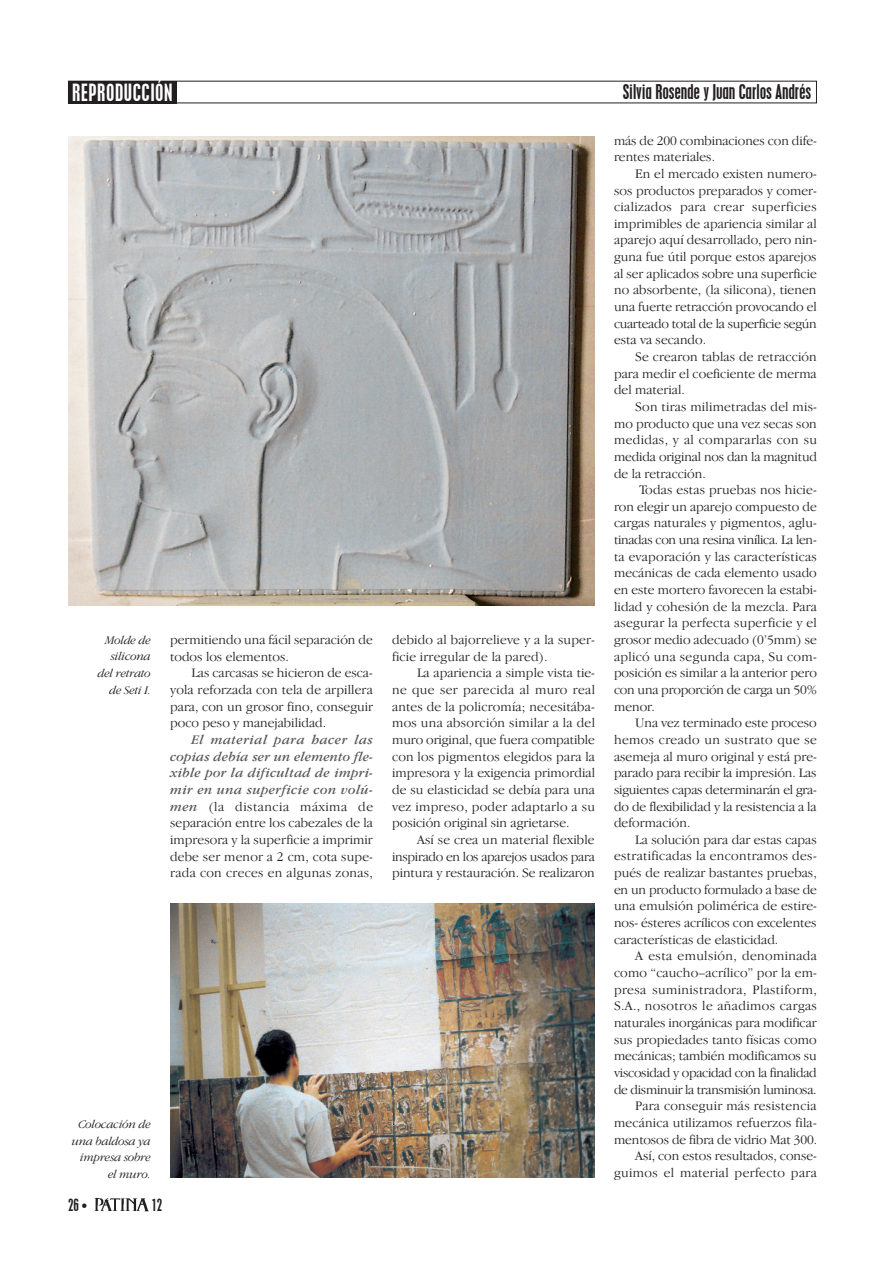
<style>
.page{position:relative;width:893px;height:1263px;background:#fff}
.page>*{position:absolute;margin:0;border:0;box-sizing:border-box;transform-origin:0 0}
.t1{font:condensed 21px "Placard";letter-spacing:.035em;color:#fff}
.t2{font:condensed 18px "Placard";color:#231f20}
.t3{font:condensed 15px "Placard";color:#231f20}
.t4{font:300 13.5px/16.6px "Garamond IT Cby BT";color:#231f20;text-align:justify}
.t5{font:italic 300 12px/16.6px "Garamond IT Cby BT";letter-spacing:-.015em;color:#231f20;text-align:right}
.s1{font-weight:400;font-style:italic;color:#57585a}
</style>
<div class="page">
<img style="left:94px;top:1198px;width:55px;height:13px">
<div style="left:68px;top:81px;width:108px;height:22px;background:#231f20"></div>
<img style="left:68px;top:136px;width:527px;height:470px">
<img style="left:170px;top:903px;width:425px;height:275px">
<h1 class="t1" style="left:72px;top:82px;width:101px">REPRODUCCIÓN</h1>
<h2 class="t2" style="left:622px;top:83px;width:190px">Silvia Rosende y Juan Carlos Andrés</h2>
<p class="t5" style="left:98px;top:633px;width:55px">Molde de silicona del retrato de Seti I.</p>
<p class="t4" style="left:170px;top:633px;width:204px">permitiendo una fácil separación de todos los elementos.</p>
<p class="t4" style="left:170px;top:666px;width:204px;text-indent:21px">Las carcasas se hicieron de esca&shy;yola reforzada con tela de arpillera para, con un grosor fino, conseguir poco peso y manejabilidad.</p>
<p class="t4" style="left:170px;top:732px;width:204px;text-indent:21px"><span class="s1">El material para hacer las copias debía ser un elemento fle&shy;xible por la dificultad de impri&shy;mir en una superficie con volú&shy;men</span> (la distancia máxima de separación entre los cabezales de la impresora y la superficie a imprimir debe ser menor a 2 cm, cota supe&shy;rada con creces en algunas zonas,</p>
<p class="t4" style="left:392px;top:633px;width:204px">debido al bajorrelieve y a la super&shy;ficie irregular de la pared).</p>
<p class="t4" style="left:392px;top:666px;width:204px;text-indent:25px">La apariencia a simple vista tie&shy;ne que ser parecida al muro real antes de la policromía; necesitába&shy;mos una absorción similar a la del muro original, que fuera compatible con los pigmentos elegidos para la impresora y la exigencia primordial de su elasticidad se debía para una vez impreso, poder adaptarlo a su posición original sin agrietarse.</p>
<p class="t4" style="left:392px;top:832px;width:204px;text-indent:25px">Así se crea un material flexible inspirado en los aparejos usados para pintura y restauración. Se realizaron</p>
<p class="t5" style="left:72px;top:1117px;width:81px">Colocación de una baldosa ya impresa sobre el muro.</p>
<p class="t3" style="left:68px;top:1197px;width:20px">26•</p>
<p class="t3" style="left:151px;top:1197px;width:12px">12</p>
<p class="t4" style="left:614px;top:133px;width:204px">más de 200 combinaciones con dife&shy;rentes materiales.</p>
<p class="t4" style="left:614px;top:166px;width:204px;text-indent:21px">En el mercado existen numero&shy;sos productos preparados y comer&shy;cializados para crear superficies imprimibles de apariencia similar al aparejo aquí desarrollado, pero nin&shy;guna fue útil porque estos aparejos al ser aplicados sobre una superficie no absorbente, (la silicona), tienen una fuerte retracción provocando el cuarteado total de la superficie según esta va secando.</p>
<p class="t4" style="left:614px;top:349px;width:204px;text-indent:21px">Se crearon tablas de retracción para medir el coeficiente de merma del material.</p>
<p class="t4" style="left:614px;top:399px;width:204px;text-indent:21px">Son tiras milimetradas del mis&shy;mo producto que una vez secas son medidas, y al compararlas con su medida original nos dan la magnitud de la retracción.</p>
<p class="t4" style="left:614px;top:483px;width:204px;text-indent:25px">Todas estas pruebas nos hicie&shy;ron elegir un aparejo compuesto de cargas naturales y pigmentos, aglu&shy;tinadas con una resina vinílica. La len&shy;ta evaporación y las características mecánicas de cada elemento usado en este mortero favorecen la estabi&shy;lidad y cohesión de la mezcla. Para asegurar la perfecta superficie y el grosor medio adecuado (0’5mm) se aplicó una segunda capa, Su com&shy;posición es similar a la anterior pero con una proporción de carga un 50% menor.</p>
<p class="t4" style="left:614px;top:716px;width:204px;text-indent:21px">Una vez terminado este proceso hemos creado un sustrato que se asemeja al muro original y está pre&shy;parado para recibir la impresión. Las siguientes capas determinarán el gra&shy;do de flexibilidad y la resistencia a la deformación.</p>
<p class="t4" style="left:614px;top:832px;width:204px;text-indent:21px">La solución para dar estas capas estratificadas la encontramos des&shy;pués de realizar bastantes pruebas, en un producto formulado a base de una emulsión polimérica de estire&shy;nos- ésteres acrílicos con excelentes características de elasticidad.</p>
<p class="t4" style="left:614px;top:949px;width:204px;text-align:right">A esta emulsión, denominada como “caucho–acrílico” por la em&shy;presa suministradora, Plastiform, S.A., nosotros le añadimos cargas naturales inorgánicas para modificar sus propiedades tanto físicas como mecánicas; también modificamos su viscosidad y opacidad con la finalidad de disminuir la transmisión luminosa.<br>Para conseguir más resistencia mecánica utilizamos refuerzos fila&shy;mentosos de fibra de vidrio Mat 300.<br>Así, con estos resultados, conse&shy;guimos el material perfecto para</p>
</div>
